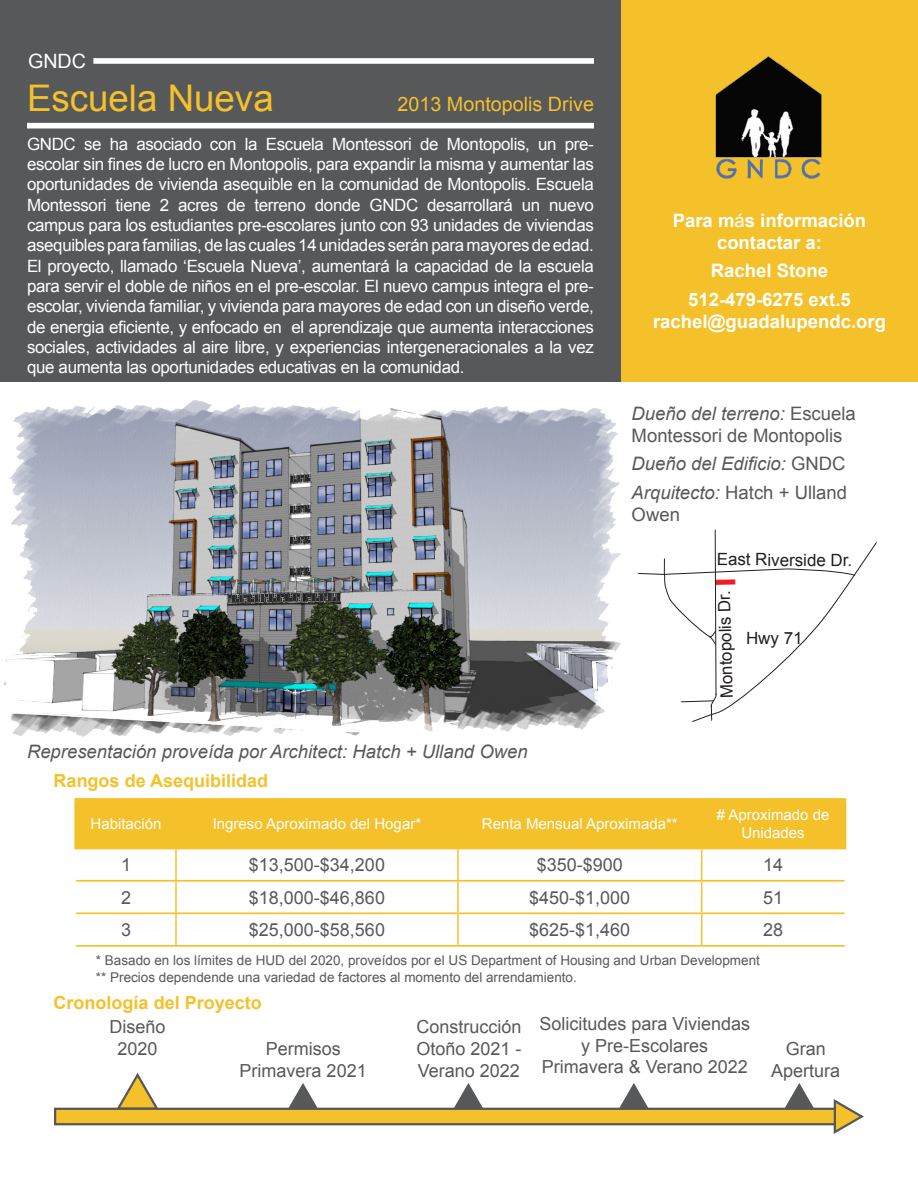
<style>
.page{position:relative;width:918px;height:1188px;background:#fff}
.page>*{position:absolute;margin:0;border:0;box-sizing:border-box;transform-origin:0 0}
.t1{font:36.75px "Arial";color:#f5c12b}
.t2{font:19.8px "Arial";color:#f5c12b}
.t3{font:19.8px "Arial";color:#fff}
.t4{font:700 18.45px/22.2px "Arial";color:#fff;text-align:center}
.Body{font:italic 18.45px "Arial";color:#57585a}
.Body-2{font:18.45px/22.2px "Arial";color:#57585a}
.Body-3{font:18px/21.6px "Arial";color:#57585a;text-align:center}
.Body-4{font:700 18px "Arial";color:#f5c12b}
.Body-5{font:16.95px/20.2px "Arial";letter-spacing:-.02em;color:#fff;text-align:justify}
.Body-6{font:16.95px "Arial";letter-spacing:-.01em;color:#231f20}
.Body-7{font:15px/18px "Arial";color:#fff;text-align:center}
.Body-8{font:13.5px "Arial";color:#57585a}
.s1{font-weight:400}
.s2{font-style:italic}
.s3{font-style:normal}
</style>
<div class="page">
<div style="left:0;top:0;width:621px;height:381px;background:#57585a"></div>
<div style="left:621px;top:0;width:297px;height:381px;background:#f5c12b"></div>
<img style="left:3px;top:400px;width:615px;height:337px">
<div style="left:27px;top:123px;width:567px;height:5px;background:#fff"></div>
<div style="left:93px;top:58px;width:501px;height:6px;background:#fff"></div>
<svg style="left:114px;top:1073px;width:47px;height:35px"></svg>
<svg style="left:287px;top:1083px;width:32px;height:25px"></svg>
<svg style="left:618px;top:1083px;width:31px;height:25px"></svg>
<svg style="left:784px;top:1083px;width:31px;height:25px"></svg>
<svg style="left:453px;top:1083px;width:31px;height:25px"></svg>
<div style="left:54px;top:1108px;width:789px;height:17px;background:#f5c12b;border:2px solid #57585a"></div>
<svg style="left:833px;top:1099px;width:31px;height:35px"></svg>
<svg style="left:616px;top:464px;width:261px;height:265px"></svg>
<img style="left:715px;top:56px;width:107px;height:122px">
<div style="left:78px;top:801px;width:765px;height:46px;background:#f5c12b"></div>
<hr style="left:175px;top:801px;width:2px;height:46px;background:#f5c12b">
<hr style="left:457px;top:801px;width:2px;height:46px;background:#f5c12b">
<hr style="left:700px;top:801px;width:3px;height:46px;background:#f5c12b">
<hr style="left:74px;top:847px;width:102px;height:2px;background:#f5c12b">
<hr style="left:176px;top:847px;width:282px;height:2px;background:#f5c12b">
<hr style="left:458px;top:847px;width:244px;height:2px;background:#f5c12b">
<hr style="left:702px;top:847px;width:144px;height:2px;background:#f5c12b">
<hr style="left:74px;top:798px;width:102px;height:3px;background:#f5c12b">
<svg style="left:74px;top:801px;width:4px;height:46px"></svg>
<hr style="left:176px;top:798px;width:282px;height:3px;background:#f5c12b">
<hr style="left:458px;top:798px;width:244px;height:3px;background:#f5c12b">
<hr style="left:702px;top:798px;width:144px;height:3px;background:#f5c12b">
<hr style="left:843px;top:801px;width:3px;height:46px;background:#f5c12b">
<hr style="left:175px;top:849px;width:2px;height:31px;background:#f5c12b">
<hr style="left:457px;top:849px;width:2px;height:31px;background:#f5c12b">
<hr style="left:701px;top:849px;width:1px;height:31px;background:#f5c12b">
<hr style="left:175px;top:882px;width:2px;height:30px;background:#f5c12b">
<hr style="left:457px;top:882px;width:2px;height:30px;background:#f5c12b">
<hr style="left:701px;top:882px;width:1px;height:30px;background:#f5c12b">
<hr style="left:175px;top:914px;width:2px;height:31px;background:#f5c12b">
<hr style="left:457px;top:914px;width:2px;height:31px;background:#f5c12b">
<hr style="left:701px;top:914px;width:1px;height:31px;background:#f5c12b">
<hr style="left:76px;top:880px;width:100px;height:2px;background:#f5c12b">
<hr style="left:176px;top:880px;width:282px;height:2px;background:#f5c12b">
<hr style="left:458px;top:880px;width:244px;height:2px;background:#f5c12b">
<hr style="left:702px;top:880px;width:143px;height:2px;background:#f5c12b">
<hr style="left:76px;top:912px;width:100px;height:2px;background:#f5c12b">
<hr style="left:176px;top:912px;width:282px;height:2px;background:#f5c12b">
<hr style="left:458px;top:912px;width:244px;height:2px;background:#f5c12b">
<hr style="left:702px;top:912px;width:143px;height:2px;background:#f5c12b">
<hr style="left:76px;top:945px;width:100px;height:2px;background:#f5c12b">
<hr style="left:176px;top:945px;width:282px;height:2px;background:#f5c12b">
<hr style="left:458px;top:945px;width:244px;height:2px;background:#f5c12b">
<hr style="left:702px;top:945px;width:143px;height:2px;background:#f5c12b">
<p class="t3" style="left:28px;top:48px;width:60px">GNDC</p>
<p class="t1" style="left:27px;top:74px;width:248px">Escuela Nueva</p>
<p class="t2" style="left:398px;top:91px;width:198px">2013 Montopolis Drive</p>
<p class="Body-5" style="left:27px;top:134px;width:568px">GNDC se ha asociado con la Escuela Montessori de Montopolis, un pre&shy;escolar sin fines de lucro en Montopolis, para expandir la misma y aumentar las oportunidades de vivienda asequible en la comunidad de Montopolis. Escuela Montessori tiene 2 acres de terreno donde GNDC desarrollará un nuevo campus para los estudiantes pre-escolares junto con 93 unidades de viviendas asequibles para familias, de las cuales 14 unidades serán para mayores de edad.<br>El proyecto, llamado ‘Escuela Nueva’, aumentará la capacidad de la escuela para servir el doble de niños en el pre-escolar. El nuevo campus integra el pre&shy;escolar, vivienda familiar, y vivienda para mayores de edad con un diseño verde, de energia eficiente, y enfocado en el aprendizaje que aumenta interacciones sociales, actividades al aire libre, y experiencias intergeneracionales a la vez que aumenta las oportunidades educativas en la comunidad.</p>
<p class="Body" style="left:27px;top:739px;width:502px">Representación proveída por Architect: Hatch + Ulland Owen</p>
<p class="Body-4" style="left:54px;top:769px;width:216px">Rangos de Asequibilidad</p>
<p class="t4" style="left:673px;top:210px;width:195px">Para m<span class="s1">á</span>s información contactar a:</p>
<p class="t4" style="left:711px;top:260px;width:119px">Rachel Stone</p>
<p class="t4" style="left:653px;top:289px;width:234px">512-479-6275 ext.5 rachel@guadalupendc.org</p>
<p class="Body-2" style="left:632px;top:402px;width:226px"><span class="s2">Dueño del terreno:</span> Escuela<br>Montessori de Montopolis</p>
<p class="Body" style="left:632px;top:452px;width:215px">Dueño del Edificio: <span class="s3">GNDC</span></p>
<p class="Body-2" style="left:632px;top:481px;width:217px"><span class="s2">Arquitecto:</span> Hatch + Ulland<br>Owen</p>
<p class="Body-6" style="left:717px;top:549px;width:137px">East Riverside Dr.</p>
<p class="Body-6" style="left:715px;top:699px;width:110px;rotate:-91deg">Montopolis Dr.</p>
<p class="Body-6" style="left:746px;top:627px;width:58px">Hwy 71</p>
<p class="Body-7" style="left:91px;top:815px;width:72px">Habitación</p>
<p class="Body-7" style="left:213px;top:815px;width:210px">Ingreso Aproximado del Hogar*</p>
<p class="Body-7" style="left:482px;top:815px;width:197px">Renta Mensual Aproximada**</p>
<p class="Body-7" style="left:717px;top:806px;width:114px"># Aproximado de<br>Unidades</p>
<p class="Body-3" style="left:121px;top:854px;width:12px">1</p>
<p class="Body-3" style="left:249px;top:854px;width:138px">$13,500-$34,200</p>
<p class="Body-3" style="left:537px;top:854px;width:88px">$350-$900</p>
<p class="Body-3" style="left:763px;top:854px;width:22px">14</p>
<p class="Body-3" style="left:121px;top:887px;width:12px">2</p>
<p class="Body-3" style="left:249px;top:887px;width:138px">$18,000-$46,860</p>
<p class="Body-3" style="left:529px;top:887px;width:103px">$450-$1,000</p>
<p class="Body-3" style="left:763px;top:887px;width:22px">51</p>
<p class="Body-3" style="left:121px;top:919px;width:12px">3</p>
<p class="Body-3" style="left:249px;top:919px;width:138px">$25,000-$58,560</p>
<p class="Body-3" style="left:529px;top:919px;width:103px">$625-$1,460</p>
<p class="Body-3" style="left:763px;top:919px;width:22px">28</p>
<p class="Body-8" style="left:96px;top:952px;width:666px">* Basado en los límites de HUD del 2020, proveídos por el US Department of Housing and Urban Development</p>
<p class="Body-8" style="left:96px;top:968px;width:482px">** Precios dependende una variedad de factores al momento del arrendamiento.</p>
<p class="Body-4" style="left:54px;top:991px;width:210px">Cronología del Proyecto</p>
<p class="Body-3" style="left:110px;top:1016px;width:58px">Diseño</p>
<p class="Body-3" style="left:118px;top:1038px;width:42px">2020</p>
<p class="Body-3" style="left:266px;top:1038px;width:77px">Permisos</p>
<p class="Body-3" style="left:240px;top:1060px;width:129px">Primavera 2021</p>
<p class="Body-3" style="left:416px;top:1016px;width:107px">Construcción</p>
<p class="Body-3" style="left:416px;top:1038px;width:107px;text-align:left">Otoño 2021 -<br>Verano 2022</p>
<p class="Body-3" style="left:539px;top:1013px;width:212px">Solicitudes para Viviendas y Pre-Escolares</p>
<p class="Body-3" style="left:542px;top:1056px;width:208px">Primavera &amp; Verano 2022</p>
<p class="Body-3" style="left:771px;top:1038px;width:71px">Gran<br>Apertura</p>
</div>
